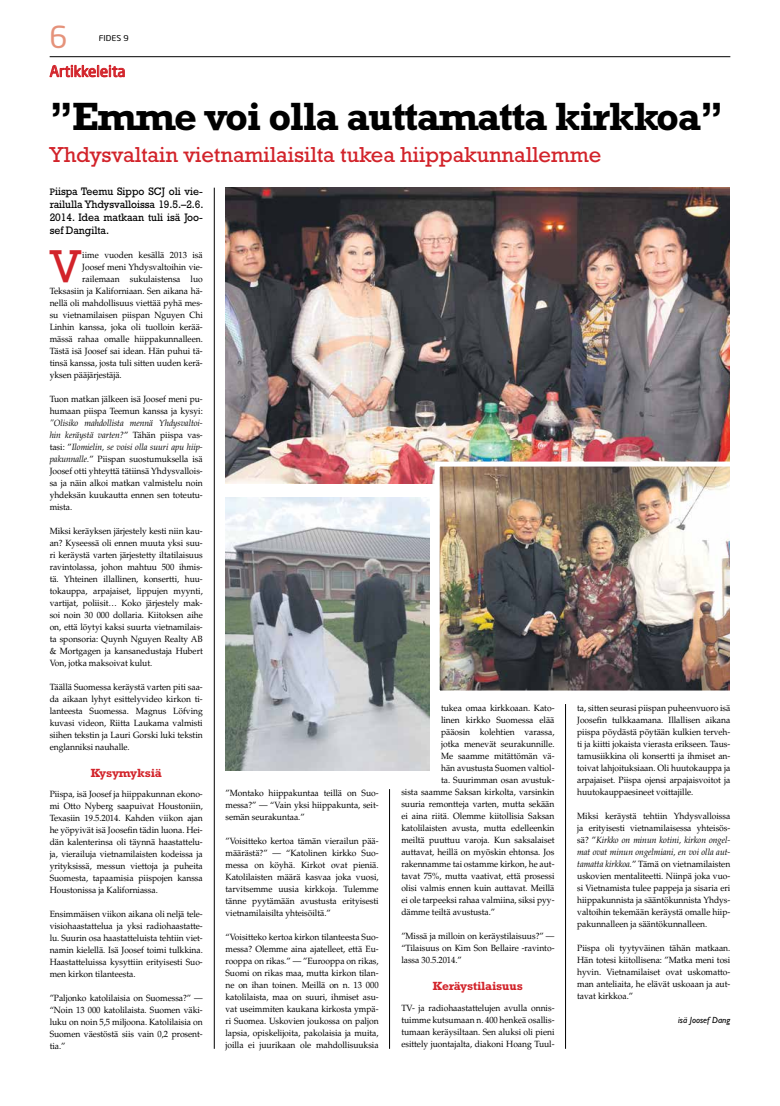
<style>
.page{position:relative;width:780px;height:1106px;background:#fff}
.page>*{position:absolute;margin:0;border:0;box-sizing:border-box;transform-origin:0 0}
.t1{font:46.8px "Rockwell Std";color:#d2232a;scale:.95 1}
.t2{font:700 40px "Rockwell Std";letter-spacing:-.035em;color:#000}
.t3{font:30px "Neo Sans Std";color:#e5927a}
.t4{font:22px "Rockwell Std";letter-spacing:-.005em;color:#d2232a}
.t5{font:15px "Neo Sans Std";color:#d2232a}
.t6{font:700 12px "Rockwell Std";letter-spacing:-.015em;color:#d2232a}
.t7{font:11px/13px "Rockwell Std";letter-spacing:-.005em;color:#000;text-align:justify;scale:.95 1}
.t8{font:9px/12px "Palatino LT Std";letter-spacing:-.005em;color:#000;text-align:justify;scale:.95 1}
.t9{font:italic 9px "Gill Sans Std";color:#000}
.t10{font:8px "Neo Sans Std";color:#000;scale:1.1 1}
.s1{font-size:9.5px}
.s2{font-style:italic}
</style>
<div class="page">
<hr style="left:50px;top:57px;width:680px;height:1px;background:#000">
<svg style="left:50px;top:65px;width:75px;height:13px"></svg>
<hr style="left:214px;top:188px;width:1px;height:860px;background:#000">
<hr style="left:389px;top:789px;width:1px;height:259px;background:#000">
<hr style="left:565px;top:704px;width:1px;height:344px;background:#000">
<img style="left:226px;top:188px;width:504px;height:296px">
<img style="left:440px;top:467px;width:290px;height:222px">
<div style="left:434px;top:461px;width:308px;height:234px;border:5px solid #fff"></div>
<img style="left:225px;top:498px;width:204px;height:272px">
<div style="left:730px;top:180px;width:25px;height:515px;background:#fff"></div>
<h3 class="t3" style="left:50px;top:19px;width:20px">6</h3>
<p class="t10" style="left:99px;top:34px;width:29px">FIDES 9</p>
<h3 class="t5" style="left:50px;top:62px;width:77px">Artikkeleita</h3>
<h2 class="t2" style="left:50px;top:93px;width:675px">”Emme voi olla auttamatta kirkkoa”</h2>
<h3 class="t4" style="left:50px;top:142px;width:553px">Yhdysvaltain vietnamilaisilta tukea hiippakunnallemme</h3>
<p class="t7" style="left:50px;top:185px;width:163px"><span class="s1">P</span>iispa Teemu Sippo SCJ oli vie&shy;railulla Yhdysvalloissa 19.5.–2.6.<br>2014. Idea matkaan tuli isä Joo&shy;sef Dangilta.</p>
<h1 class="t1" style="left:50px;top:239px;width:35px">V</h1>
<p class="t8" style="left:82px;top:249px;width:128px">iime vuoden kesällä 2013 isä</p>
<p class="t8" style="left:82px;top:261px;width:128px">Joosef meni Yhdysvaltoihin vie-</p>
<p class="t8" style="left:82px;top:273px;width:128px">railemaan sukulaistensa luo</p>
<p class="t8" style="left:50px;top:285px;width:163px">Teksasiin ja Kaliforniaan. Sen aikana hä-</p>
<p class="t8" style="left:50px;top:297px;width:163px">nellä oli mahdollisuus viettää pyhä mes-</p>
<p class="t8" style="left:50px;top:309px;width:163px">su vietnamilaisen piispan Nguyen Chi</p>
<p class="t8" style="left:50px;top:321px;width:163px">Linhin kanssa, joka oli tuolloin kerää-</p>
<p class="t8" style="left:50px;top:333px;width:163px">mässä rahaa omalle hiippakunnalleen.</p>
<p class="t8" style="left:50px;top:345px;width:163px">Tästä isä Joosef sai idean. Hän puhui tä-</p>
<p class="t8" style="left:50px;top:357px;width:163px">tinsä kanssa, josta tuli sitten uuden kerä-</p>
<p class="t8" style="left:50px;top:369px;width:77px">yksen pääjärjestäjä.</p>
<p class="t8" style="left:50px;top:393px;width:163px">Tuon matkan jälkeen isä Joosef meni pu&shy;humaan piispa Teemun kanssa ja kysyi:</p>
<p class="t8" style="left:50px;top:417px;width:163px"><span class="s2">”Olisiko mahdollista mennä Yhdysvaltoi&shy;hin keräystä varten?</span>” Tähän piispa vas&shy;tasi: ”<span class="s2">Ilomielin, se voisi olla suuri apu hiip&shy;pakunnalle.</span>” Piispan suostumuksella isä Joosef otti yhteyttä tätiinsä Yhdysvallois&shy;sa ja näin alkoi matkan valmistelu noin yhdeksän kuukautta ennen sen toteutu&shy;mista.</p>
<p class="t8" style="left:50px;top:525px;width:163px">Miksi keräyksen järjestely kesti niin kau&shy;an? Kyseessä oli ennen muuta yksi suu&shy;ri keräystä varten järjestetty iltatilaisuus ravintolassa, johon mahtuu 500 ihmis&shy;tä. Yhteinen illallinen, konsertti, huu&shy;tokauppa, arpajaiset, lippujen myynti, vartijat, poliisit… Koko järjestely mak&shy;soi noin 30 000 dollaria. Kiitoksen aihe on, että löytyi kaksi suurta vietnamilais&shy;ta sponsoria: Quynh Nguyen Realty AB &amp; Mortgagen ja kansanedustaja Hubert Von, jotka maksoivat kulut.</p>
<p class="t8" style="left:50px;top:681px;width:163px">Täällä Suomessa keräystä varten piti saa&shy;da aikaan lyhyt esittelyvideo kirkon ti&shy;lanteesta Suomessa. Magnus Löfving kuvasi videon, Riitta Laukama valmisti siihen tekstin ja Lauri Gorski luki tekstin englanniksi nauhalle.</p>
<h3 class="t6" style="left:91px;top:766px;width:73px">Kysymyksiä</h3>
<p class="t8" style="left:50px;top:788px;width:163px">Piispa, isä Joosef ja hiippakunnan ekono&shy;mi Otto Nyberg saapuivat Houstoniin, Texasiin 19.5.2014. Kahden viikon ajan he yöpyivät isä Joosefin tädin luona. Hei&shy;dän kalenterinsa oli täynnä haastattelu&shy;ja, vierailuja vietnamilaisten kodeissa ja yrityksissä, messun viettoja ja puheita Suomesta, tapaamisia piispojen kanssa Houstonissa ja Kaliforniassa.</p>
<p class="t8" style="left:50px;top:908px;width:163px">Ensimmäisen viikon aikana oli neljä tele&shy;visiohaastattelua ja yksi radiohaastatte&shy;lu. Suurin osa haastatteluista tehtiin viet&shy;namin kielellä. Isä Joosef toimi tulkkina.<br>Haastatteluissa kysyttiin erityisesti Suo&shy;men kirkon tilanteesta.</p>
<p class="t8" style="left:50px;top:992px;width:163px">”Paljonko katolilaisia on Suomessa?” — “Noin 13 000 katolilaista. Suomen väki&shy;luku on noin 5,5 miljoona. Katolilaisia on Suomen väestöstä siis vain 0,2 prosent&shy;tia.”</p>
<p class="t8" style="left:441px;top:701px;width:121px">tukea omaa kirkkoaan. Kato-</p>
<p class="t8" style="left:441px;top:713px;width:121px">linen kirkko Suomessa elää</p>
<p class="t8" style="left:441px;top:725px;width:121px">pääosin kolehtien varassa,</p>
<p class="t8" style="left:441px;top:737px;width:121px">jotka menevät seurakunnille.</p>
<p class="t8" style="left:441px;top:749px;width:121px">Me saamme mitättömän vä-</p>
<p class="t8" style="left:441px;top:761px;width:121px">hän avustusta Suomen valtiol-</p>
<p class="t8" style="left:441px;top:773px;width:121px">ta. Suurimman osan avustuk-</p>
<p class="t8" style="left:401px;top:785px;width:163px">sista saamme Saksan kirkolta, varsinkin</p>
<p class="t8" style="left:401px;top:797px;width:163px">suuria remontteja varten, mutta sekään</p>
<p class="t8" style="left:401px;top:809px;width:163px">ei aina riitä. Olemme kiitollisia Saksan</p>
<p class="t8" style="left:401px;top:821px;width:163px">katolilaisten avusta, mutta edelleenkin</p>
<p class="t8" style="left:401px;top:833px;width:163px">meiltä puuttuu varoja. Kun saksalaiset</p>
<p class="t8" style="left:401px;top:845px;width:163px">auttavat, heillä on myöskin ehtonsa. Jos</p>
<p class="t8" style="left:401px;top:857px;width:163px">rakennamme tai ostamme kirkon, he aut-</p>
<p class="t8" style="left:401px;top:869px;width:163px">tavat 75%, mutta vaativat, että prosessi</p>
<p class="t8" style="left:401px;top:881px;width:163px">olisi valmis ennen kuin auttavat. Meillä</p>
<p class="t8" style="left:401px;top:893px;width:163px">ei ole tarpeeksi rahaa valmiina, siksi pyy-</p>
<p class="t8" style="left:401px;top:905px;width:100px">dämme teiltä avustusta.”</p>
<p class="t8" style="left:401px;top:929px;width:163px">”Missä ja milloin on keräystilaisuus?” — “Tilaisuus on Kim Son Bellaire -ravinto&shy;lassa 30.5.2014.”</p>
<h3 class="t6" style="left:433px;top:978px;width:91px">Keräystilaisuus</h3>
<p class="t8" style="left:401px;top:1001px;width:163px">TV- ja radiohaastattelujen avulla onnis&shy;tuimme kutsumaan n. 400 henkeä osallis&shy;tumaan keräysiltaan. Sen aluksi oli pieni esittely juontajalta, diakoni Hoang Tuul-</p>
<p class="t8" style="left:577px;top:701px;width:163px">ta, sitten seurasi piispan puheenvuoro isä Joosefin tulkkaamana. Illallisen aikana piispa pöydästä pöytään kulkien terveh&shy;ti ja kiitti jokaista vierasta erikseen. Taus&shy;tamusiikkina oli konsertti ja ihmiset an&shy;toivat lahjoituksiaan. Oli huutokauppa ja arpajaiset. Piispa ojensi arpajaisvoitot ja huutokauppaesineet voittajille.</p>
<p class="t8" style="left:577px;top:809px;width:163px">Miksi keräystä tehtiin Yhdysvalloissa ja erityisesti vietnamilaisessa yhteisös&shy;sä? ”<span class="s2">Kirkko on minun kotini, kirkon ongel&shy;mat ovat minun ongelmiani, en voi olla aut&shy;tamatta kirkkoa.</span>” Tämä on vietnamilaisten uskovien mentaliteetti. Niinpä joka vuo&shy;si Vietnamista tulee pappeja ja sisaria eri hiippakunnista ja sääntökunnista Yhdys&shy;valtoihin tekemään keräystä omalle hiip&shy;pakunnalleen ja sääntökunnalleen.</p>
<p class="t8" style="left:577px;top:941px;width:163px">Piispa oli tyytyväinen tähän matkaan.<br>Hän totesi kiitollisena: ”Matka meni tosi hyvin. Vietnamilaiset ovat uskomatto&shy;man anteliaita, he elävät uskoaan ja aut&shy;tavat kirkkoa.”</p>
<p class="t9" style="left:678px;top:1014px;width:54px">isä Joosef Dang</p>
<p class="t8" style="left:225px;top:786px;width:163px">”Montako hiippakuntaa teillä on Suo&shy;messa?” — “Vain yksi hiippakunta, seit&shy;semän seurakuntaa.”</p>
<p class="t8" style="left:225px;top:834px;width:163px">”Voisitteko kertoa tämän vierailun pää&shy;määrästä?” — “Katolinen kirkko Suo&shy;messa on köyhä. Kirkot ovat pieniä.<br>Katolilaisten määrä kasvaa joka vuosi, tarvitsemme uusia kirkkoja. Tulemme tänne pyytämään avustusta erityisesti vietnamilaisilta yhteisöiltä.”</p>
<p class="t8" style="left:225px;top:930px;width:163px">“Voisitteko kertoa kirkon tilanteesta Suo&shy;messa? Olemme aina ajatelleet, että Eu&shy;rooppa on rikas.” — ”Eurooppa on rikas, Suomi on rikas maa, mutta kirkon tilan&shy;ne on ihan toinen. Meillä on n. 13 000 katolilaista, maa on suuri, ihmiset asu&shy;vat useimmiten kaukana kirkosta ympä&shy;ri Suomea. Uskovien joukossa on paljon lapsia, opiskelijoita, pakolaisia ja muita, joilla ei juurikaan ole mahdollisuuksia</p>
</div>
